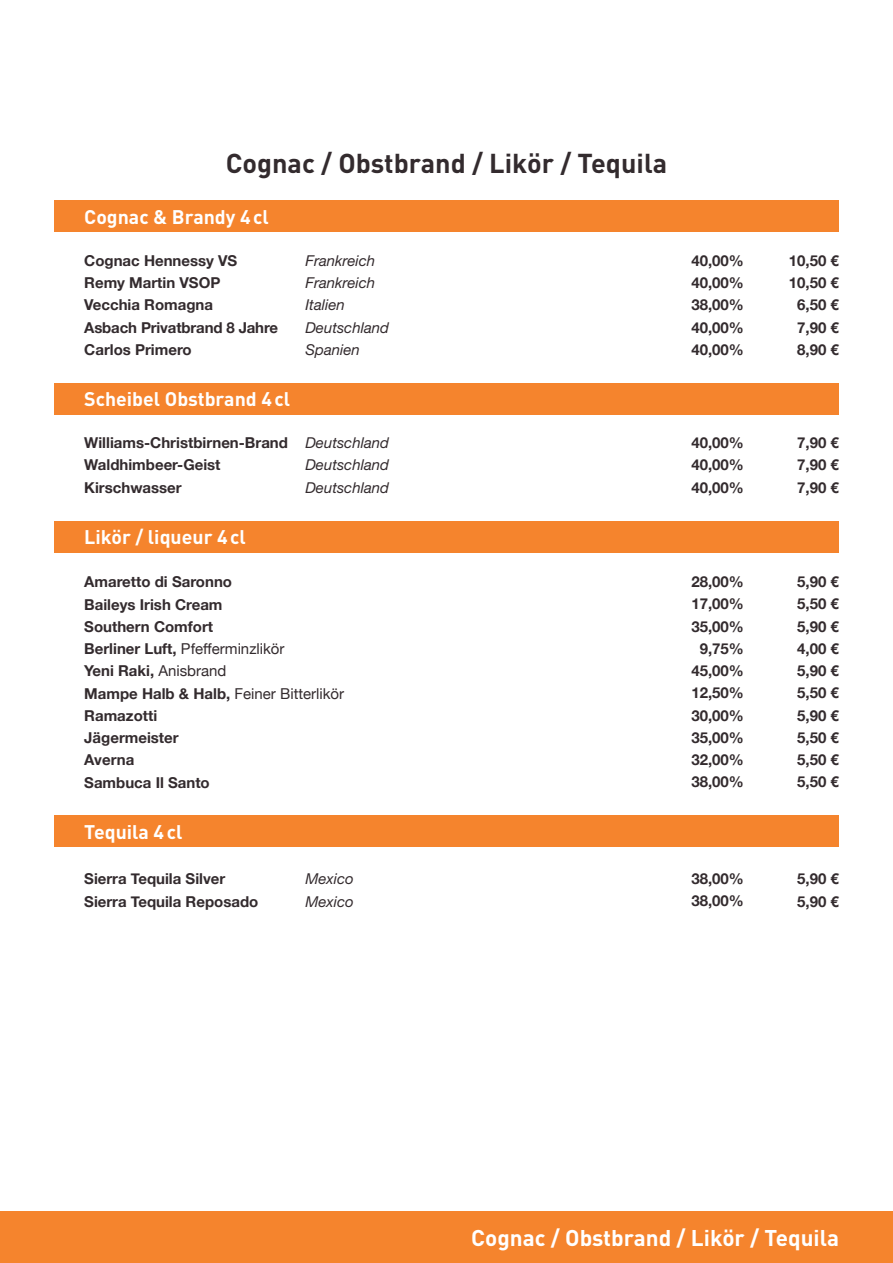
<style>
.page{position:relative;width:893px;height:1263px;background:#fff}
.page>*{position:absolute;margin:0;border:0;box-sizing:border-box;transform-origin:0 0}
.t1{font:700 27px "DIN Pro";color:#332b2e}
.t2{font:700 22.5px "DIN Pro";color:#fff}
.t3{font:700 19.5px "DIN Pro";color:#fff}
.t4{font:700 15px/22.2px "Helvetica Neue";color:#332b2e}
.t5{font:italic 15px "Helvetica Neue LT Std";color:#332b2e}
.s1{font-family:"Helvetica Neue LT Std";font-weight:400;font-style:italic}
.s2{font-weight:400}
</style>
<div class="page">
<div style="left:0;top:1212px;width:893px;height:51px;background:#f5842d"></div>
<div style="left:54px;top:383px;width:785px;height:32px;background:#f5842d"></div>
<div style="left:54px;top:200px;width:785px;height:32px;background:#f5842d"></div>
<div style="left:54px;top:521px;width:785px;height:32px;background:#f5842d"></div>
<div style="left:54px;top:815px;width:785px;height:32px;background:#f5842d"></div>
<h1 class="t1" style="left:226px;top:145px;width:443px">Cognac / Obstbrand / Likör / Tequila</h1>
<h3 class="t3" style="left:84px;top:203px;width:186px">Cognac &amp; Brandy 4 cl</h3>
<p class="t4" style="left:84px;top:250px;width:155px">Cognac Hennessy VS</p>
<p class="t5" style="left:305px;top:252px;width:71px">Frankreich</p>
<p class="t4" style="left:84px;top:272px;width:138px">Remy Martin VSOP</p>
<p class="t5" style="left:305px;top:274px;width:71px">Frankreich</p>
<p class="t4" style="left:84px;top:294px;width:130px">Vecchia Romagna</p>
<p class="t5" style="left:305px;top:296px;width:41px">Italien</p>
<p class="t4" style="left:84px;top:317px;width:195px">Asbach Privatbrand 8 Jahre</p>
<p class="t5" style="left:305px;top:318px;width:85px">Deutschland</p>
<p class="t4" style="left:84px;top:339px;width:109px">Carlos Primero</p>
<p class="t5" style="left:305px;top:341px;width:56px">Spanien</p>
<h3 class="t3" style="left:84px;top:386px;width:207px">Scheibel Obstbrand 4 cl</h3>
<p class="t4" style="left:84px;top:432px;width:306px">Williams-Christbirnen-Brand <span class="s1">Deutschland<br></span>Waldhimbeer-Geist</p>
<p class="t5" style="left:305px;top:456px;width:85px">Deutschland</p>
<p class="t4" style="left:84px;top:477px;width:99px">Kirschwasser</p>
<p class="t5" style="left:305px;top:478px;width:85px">Deutschland</p>
<h3 class="t3" style="left:84px;top:524px;width:163px">Likör / liqueur 4 cl</h3>
<p class="t4" style="left:84px;top:571px;width:261px">Amaretto di Saronno<br>Baileys Irish Cream<br>Southern Comfort<br>Berliner Luft, <span class="s2">Pfefferminzlikör<br></span>Yeni Raki, <span class="s2">Anisbrand<br></span>Mampe Halb &amp; Halb, <span class="s2">Feiner Bitterlikör<br></span>Ramazotti<br>Jägermeister<br>Averna<br>Sambuca Il Santo</p>
<h3 class="t3" style="left:84px;top:818px;width:100px">Tequila 4 cl</h3>
<p class="t4" style="left:84px;top:868px;width:143px">Sierra Tequila Silver</p>
<p class="t5" style="left:305px;top:870px;width:50px">Mexico</p>
<p class="t4" style="left:84px;top:891px;width:176px">Sierra Tequila Reposado</p>
<p class="t5" style="left:305px;top:892px;width:50px">Mexico</p>
<p class="t4" style="left:691px;top:250px;width:54px;text-align:justify">40,00% 40,00% 38,00% 40,00% 40,00%</p>
<p class="t4" style="left:691px;top:432px;width:54px;text-align:justify">40,00% 40,00% 40,00%</p>
<p class="t4" style="left:691px;top:571px;width:54px;text-align:center">28,00%<br>17,00%<br>35,00%<br>9,75%<br>45,00%<br>12,50%<br>30,00%<br>35,00%<br>32,00%<br>38,00%</p>
<p class="t4" style="left:691px;top:868px;width:54px">38,00%<br>38,00%</p>
<p class="t4" style="left:789px;top:250px;width:52px;text-align:center">10,50 €<br>10,50 €<br>6,50 €<br>7,90 €<br>8,90 €</p>
<p class="t4" style="left:797px;top:432px;width:43px;text-align:justify">7,90 € 7,90 € 7,90 €</p>
<p class="t4" style="left:797px;top:571px;width:43px;text-align:justify">5,90 € 5,50 € 5,90 € 4,00 € 5,90 € 5,50 € 5,90 € 5,50 € 5,50 € 5,50 €</p>
<p class="t4" style="left:797px;top:868px;width:43px">5,90 €<br>5,90 €</p>
<h2 class="t2" style="left:471px;top:1222px;width:369px">Cognac / Obstbrand / Likör / Tequila</h2>
</div>
